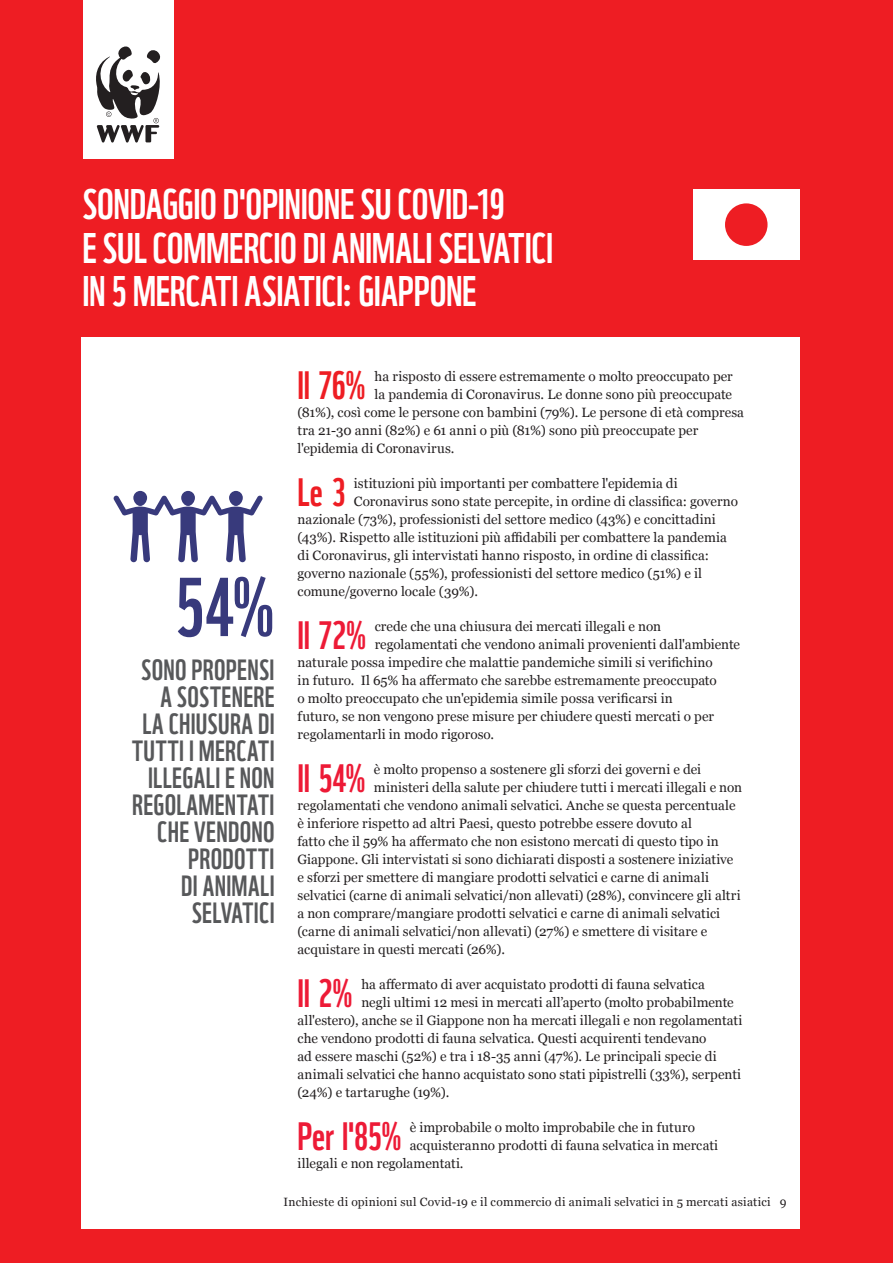
<style>
.page{position:relative;width:893px;height:1263px;background:#ee1d23}
.page>*{position:absolute;margin:0;border:0;box-sizing:border-box;transform-origin:0 0}
.A4_Italic_quotes_r{font:81px "WWF";color:#383a7c}
.A4_changeable_head{font:41.7px/43.5px "WWF";letter-spacing:-.01em;color:#fff}
._2016_Footnotes_text{font:38.55px "WWF";letter-spacing:-.01em;color:#ed1a36}
._2016_Footnotes_text-2{font:38.55px "WWF";color:#ee1d23}
.A4_Italic_quotes_r-2{font:28.5px/27px "WWF";letter-spacing:.015em;color:#57585a;text-align:right}
._2016_Footnotes_text-3{font:13.5px "Georgia";letter-spacing:.005em;color:#231f20}
.A4_Folio_page_no_s{font:12px "Georgia";letter-spacing:.025em;color:#231f20}
</style>
<div class="page">
<div style="left:83px;top:0;width:91px;height:159px;background:#fff"></div>
<div style="left:81px;top:338px;width:718px;height:891px;background:#fff"></div>
<div style="left:693px;top:189px;width:106px;height:71px;background:#fff"></div>
<div style="left:725px;top:203px;width:42px;height:43px;background:#ee1d23;border-radius:50%"></div>
<svg style="left:96px;top:46px;width:65px;height:97px"></svg>
<div style="left:133px;top:491px;width:14px;height:15px;background:#383a7c;border-radius:50%"></div>
<div style="left:229px;top:491px;width:14px;height:15px;background:#383a7c;border-radius:50%"></div>
<div style="left:181px;top:491px;width:14px;height:15px;background:#383a7c;border-radius:50%"></div>
<svg style="left:113px;top:495px;width:150px;height:67px"></svg>
<p class="A4_changeable_head" style="left:82px;top:178px;width:472px">SONDAGGIO D'OPINIONE SU COVID-19<br>E SUL COMMERCIO DI ANIMALI SELVATICI<br>IN 5 MERCATI ASIATICI: GIAPPONE</p>
<p class="A4_Italic_quotes_r" style="left:175px;top:544px;width:101px">54%</p>
<p class="A4_Italic_quotes_r-2" style="left:132px;top:654px;width:144px">SONO PROPENSI<br>A SOSTENERE<br>LA CHIUSURA DI<br>TUTTI I MERCATI<br>ILLEGALI E NON<br>REGOLAMENTATI<br>CHE VENDONO<br>PRODOTTI<br>DI ANIMALI<br>SELVATICI</p>
<p class="_2016_Footnotes_text-2" style="left:298px;top:355px;width:70px">Il 76%</p>
<p class="_2016_Footnotes_text-3" style="left:375px;top:367px;width:360px">ha risposto di essere estremamente o molto preoccupato per</p>
<p class="_2016_Footnotes_text-3" style="left:375px;top:385px;width:359px">la pandemia di Coronavirus. Le donne sono più preoccupate</p>
<p class="_2016_Footnotes_text-3" style="left:298px;top:403px;width:448px">(81%), così come le persone con bambini (79%). Le persone di età compresa</p>
<p class="_2016_Footnotes_text-3" style="left:298px;top:421px;width:402px">tra 21-30 anni (82%) e 61 anni o più (81%) sono più preoccupate per</p>
<p class="_2016_Footnotes_text-3" style="left:298px;top:439px;width:159px">l'epidemia di Coronavirus.</p>
<p class="_2016_Footnotes_text-2" style="left:298px;top:462px;width:50px">Le 3</p>
<p class="_2016_Footnotes_text-3" style="left:354px;top:474px;width:325px">istituzioni più importanti per combattere l'epidemia di</p>
<p class="_2016_Footnotes_text-3" style="left:354px;top:492px;width:386px">Coronavirus sono state percepite, in ordine di classifica: governo</p>
<p class="_2016_Footnotes_text-3" style="left:298px;top:510px;width:420px">nazionale (73%), professionisti del settore medico (43%) e concittadini</p>
<p class="_2016_Footnotes_text-3" style="left:298px;top:528px;width:431px">(43%). Rispetto alle istituzioni più affidabili per combattere la pandemia</p>
<p class="_2016_Footnotes_text-3" style="left:298px;top:546px;width:413px">di Coronavirus, gli intervistati hanno risposto, in ordine di classifica:</p>
<p class="_2016_Footnotes_text-3" style="left:298px;top:564px;width:406px">governo nazionale (55%), professionisti del settore medico (51%) e il</p>
<p class="_2016_Footnotes_text-3" style="left:298px;top:582px;width:182px">comune/governo locale (39%).</p>
<p class="_2016_Footnotes_text" style="left:298px;top:605px;width:70px">Il 72%</p>
<p class="_2016_Footnotes_text-3" style="left:375px;top:617px;width:288px">crede che una chiusura dei mercati illegali e non</p>
<p class="_2016_Footnotes_text-3" style="left:375px;top:635px;width:367px">regolamentati che vendono animali provenienti dall'ambiente</p>
<p class="_2016_Footnotes_text-3" style="left:298px;top:653px;width:417px">naturale possa impedire che malattie pandemiche simili si verifichino</p>
<p class="_2016_Footnotes_text-3" style="left:298px;top:671px;width:421px">in futuro. Il 65% ha affermato che sarebbe estremamente preoccupato</p>
<p class="_2016_Footnotes_text-3" style="left:298px;top:689px;width:377px">o molto preoccupato che un'epidemia simile possa verificarsi in</p>
<p class="_2016_Footnotes_text-3" style="left:298px;top:707px;width:418px">futuro, se non vengono prese misure per chiudere questi mercati o per</p>
<p class="_2016_Footnotes_text-3" style="left:298px;top:725px;width:198px">regolamentarli in modo rigoroso.</p>
<p class="_2016_Footnotes_text" style="left:298px;top:748px;width:70px">Il 54%</p>
<p class="_2016_Footnotes_text-3" style="left:374px;top:760px;width:329px">è molto propenso a sostenere gli sforzi dei governi e dei</p>
<p class="_2016_Footnotes_text-3" style="left:374px;top:778px;width:370px">ministeri della salute per chiudere tutti i mercati illegali e non</p>
<p class="_2016_Footnotes_text-3" style="left:298px;top:796px;width:439px">regolamentati che vendono animali selvatici. Anche se questa percentuale</p>
<p class="_2016_Footnotes_text-3" style="left:298px;top:814px;width:396px">è inferiore rispetto ad altri Paesi, questo potrebbe essere dovuto al</p>
<p class="_2016_Footnotes_text-3" style="left:298px;top:832px;width:423px">fatto che il 59% ha affermato che non esistono mercati di questo tipo in</p>
<p class="_2016_Footnotes_text-3" style="left:298px;top:850px;width:437px">Giappone. Gli intervistati si sono dichiarati disposti a sostenere iniziative</p>
<p class="_2016_Footnotes_text-3" style="left:298px;top:868px;width:413px">e sforzi per smettere di mangiare prodotti selvatici e carne di animali</p>
<p class="_2016_Footnotes_text-3" style="left:298px;top:886px;width:445px">selvatici (carne di animali selvatici/non allevati) (28%), convincere gli altri</p>
<p class="_2016_Footnotes_text-3" style="left:298px;top:904px;width:424px">a non comprare/mangiare prodotti selvatici e carne di animali selvatici</p>
<p class="_2016_Footnotes_text-3" style="left:298px;top:922px;width:411px">(carne di animali selvatici/non allevati) (27%) e smettere di visitare e</p>
<p class="_2016_Footnotes_text-3" style="left:298px;top:940px;width:209px">acquistare in questi mercati (26%).</p>
<p class="_2016_Footnotes_text" style="left:298px;top:963px;width:56px">Il 2%</p>
<p class="_2016_Footnotes_text-3" style="left:361px;top:975px;width:345px">ha affermato di aver acquistato prodotti di fauna selvatica</p>
<p class="_2016_Footnotes_text-3" style="left:361px;top:993px;width:374px">negli ultimi 12 mesi in mercati all’aperto (molto probabilmente</p>
<p class="_2016_Footnotes_text-3" style="left:298px;top:1011px;width:446px">all'estero), anche se il Giappone non ha mercati illegali e non regolamentati</p>
<p class="_2016_Footnotes_text-3" style="left:298px;top:1029px;width:410px">che vendono prodotti di fauna selvatica. Questi acquirenti tendevano</p>
<p class="_2016_Footnotes_text-3" style="left:298px;top:1047px;width:421px">ad essere maschi (52%) e tra i 18-35 anni (47%). Le principali specie di</p>
<p class="_2016_Footnotes_text-3" style="left:298px;top:1065px;width:445px">animali selvatici che hanno acquistato sono stati pipistrelli (33%), serpenti</p>
<p class="_2016_Footnotes_text-3" style="left:298px;top:1083px;width:153px">(24%) e tartarughe (19%).</p>
<p class="_2016_Footnotes_text" style="left:298px;top:1106px;width:105px">Per l'85%</p>
<p class="_2016_Footnotes_text-3" style="left:410px;top:1118px;width:287px">è improbabile o molto improbabile che in futuro</p>
<p class="_2016_Footnotes_text-3" style="left:410px;top:1136px;width:310px">acquisteranno prodotti di fauna selvatica in mercati</p>
<p class="_2016_Footnotes_text-3" style="left:298px;top:1154px;width:168px">illegali e non regolamentati.</p>
<p class="A4_Folio_page_no_s" style="left:284px;top:1193px;width:505px">Inchieste di opinioni sul Covid-19 e il commercio di animali selvatici in 5 mercati asiatici 9</p>
</div>
